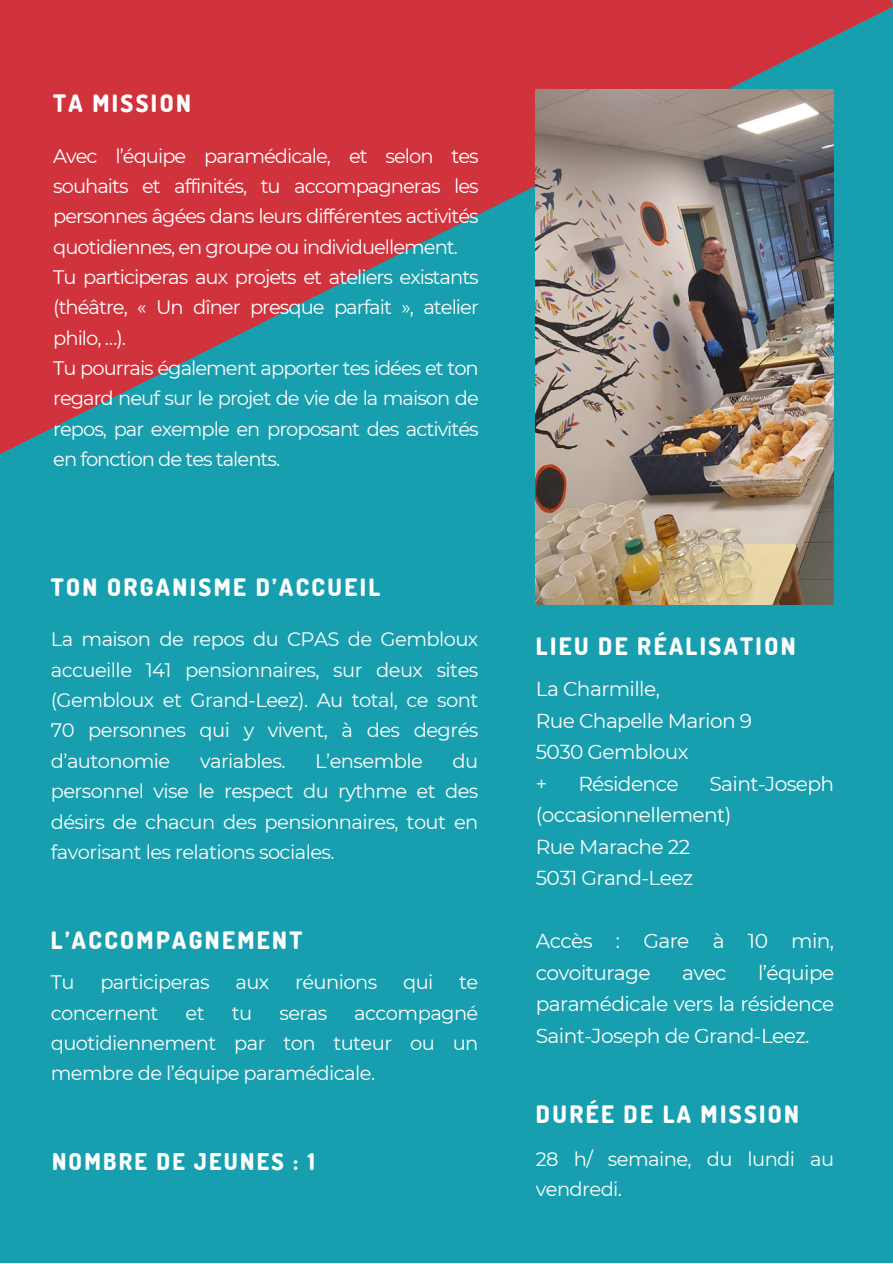
<style>
.page{position:relative;width:893px;height:1264px;background:#fff}
.page>*{position:absolute;margin:0;border:0;box-sizing:border-box;transform-origin:0 0}
.t1{font:800 24px "Dosis";letter-spacing:.1em;color:#fff}
.t2{font:800 23.1px "Dosis";letter-spacing:.1em;color:#fff}
.t3{font:20.25px/31.5px "Montserrat";letter-spacing:-.03em;color:#fff}
.t4{font:19.5px/30.3px "Montserrat";letter-spacing:-.03em;color:#fff;text-align:justify}
</style>
<div class="page">
<div style="left:0;top:0;width:892px;height:1262px;background:#179faf"></div>
<svg style="left:0;top:0;width:892px;height:454px;fill:#d1333d"></svg>
<img style="left:536px;top:89px;width:297px;height:515px">
<p class="t1" style="left:53px;top:87px;width:139px">TA MISSION</p>
<p class="t4" style="left:53px;top:140px;width:427px">Avec l’équipe paramédicale, et selon tes souhaits et affinités, tu accompagneras les personnes âgées dans leurs différentes activités quotidiennes, en groupe ou individuellement.</p>
<p class="t4" style="left:53px;top:262px;width:427px">Tu participeras aux projets et ateliers existants (théâtre, « Un dîner presque parfait », atelier philo, …).</p>
<p class="t4" style="left:53px;top:353px;width:427px">Tu pourrais également apporter tes idées et ton regard neuf sur le projet de vie de la maison de repos, par exemple en proposant des activités en fonction de tes talents.</p>
<p class="t1" style="left:51px;top:571px;width:331px">TON ORGANISME D’ACCUEIL</p>
<p class="t4" style="left:51px;top:624px;width:429px">La maison de repos du CPAS de Gembloux accueille 141 pensionnaires, sur deux sites (Gembloux et Grand-Leez). Au total, ce sont 70 personnes qui y vivent, à des degrés d’autonomie</p>
<p class="t4" style="left:200px;top:745px;width:87px">variables.</p>
<p class="t4" style="left:315px;top:745px;width:109px">L’ensemble</p>
<p class="t4" style="left:51px;top:745px;width:429px;text-indent:402px">du personnel vise le respect du rythme et des désirs de chacun des pensionnaires, tout en favorisant les relations sociales.</p>
<p class="t1" style="left:51px;top:924px;width:253px">L’ACCOMPAGNEMENT</p>
<p class="t4" style="left:51px;top:967px;width:25px">Tu</p>
<p class="t4" style="left:100px;top:967px;width:111px">participeras</p>
<p class="t4" style="left:235px;top:967px;width:35px">aux</p>
<p class="t4" style="left:295px;top:967px;width:83px">réunions</p>
<p class="t4" style="left:403px;top:967px;width:32px">qui</p>
<p class="t4" style="left:459px;top:967px;width:21px">te</p>
<p class="t4" style="left:51px;top:997px;width:109px">concernent</p>
<p class="t4" style="left:186px;top:997px;width:21px">et</p>
<p class="t4" style="left:232px;top:997px;width:22px">tu</p>
<p class="t4" style="left:279px;top:997px;width:49px">seras</p>
<p class="t4" style="left:51px;top:997px;width:429px;text-indent:303px">accompagné quotidiennement par ton tuteur ou un membre de l’équipe paramédicale.</p>
<p class="t2" style="left:52px;top:1145px;width:264px">NOMBRE DE JEUNES : 1</p>
<p class="t1" style="left:536px;top:630px;width:261px">LIEU DE RÉALISATION</p>
<p class="t3" style="left:536px;top:673px;width:126px">La Charmille,</p>
<p class="t3" style="left:536px;top:705px;width:218px">Rue Chapelle Marion 9</p>
<p class="t3" style="left:536px;top:736px;width:154px">5030 Gembloux</p>
<p class="t3" style="left:536px;top:768px;width:13px">+</p>
<p class="t3" style="left:578px;top:768px;width:102px">Résidence</p>
<p class="t3" style="left:536px;top:768px;width:300px;text-indent:174px">Saint-Joseph (occasionnellement)</p>
<p class="t3" style="left:536px;top:830px;width:156px">Rue Marache 22</p>
<p class="t3" style="left:536px;top:862px;width:159px">5031 Grand-Leez</p>
<p class="t3" style="left:536px;top:925px;width:300px">Accès : Gare à 10 min, covoiturage</p>
<p class="t3" style="left:536px;top:956px;width:300px;text-align:justify;text-indent:222px">l’équipe paramédicale vers la résidence Saint-Joseph de Grand-Leez.</p>
<p class="t3" style="left:682px;top:956px;width:46px">avec</p>
<p class="t1" style="left:536px;top:1098px;width:265px">DURÉE DE LA MISSION</p>
<p class="t4" style="left:536px;top:1143px;width:300px">28 h/ semaine, du lundi au vendredi.</p>
</div>
